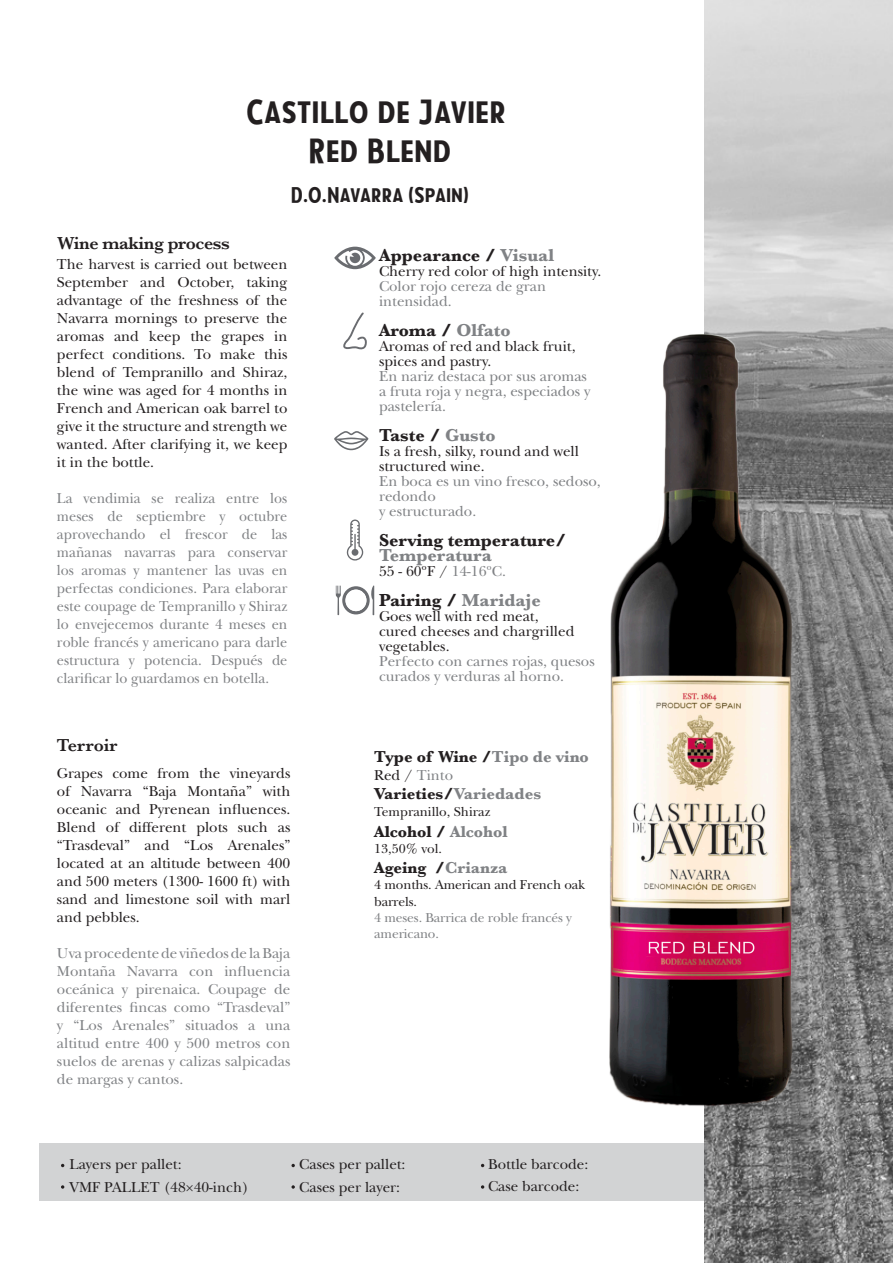
<style>
.page{position:relative;width:893px;height:1263px;background:#fff}
.page>*{position:absolute;margin:0;border:0;box-sizing:border-box;transform-origin:0 0}
.t1{font:33px "Taberna Sans";color:#231f20}
.t2{font:21px "Taberna Sans";color:#231f20}
.t3{font:700 18px/15px "Baskerville";color:#231f20}
.t4{font:600 18px "Baskerville";letter-spacing:-.02em;color:#231f20}
.t5{font:600 18px "Baskerville";color:#231f20}
.t6{font:700 16.5px "Baskerville";color:#231f20}
.t7{font:15px/18px "New Baskerville Std";color:#231f20}
.t8{font:15px/18px "New Baskerville Std";color:#808285}
.t9{font:15px/18px "New Baskerville Std";color:#808285;text-align:justify;scale:.95 1}
.t10{font:13.5px/16.2px "New Baskerville Std";letter-spacing:-.01em;color:#231f20}
.t11{font:13.5px/16.2px "New Baskerville Std";letter-spacing:-.01em;color:#808285}
.s1{color:#808285}
.s2{color:#231f20}
</style>
<div class="page">
<img style="left:705px;top:0;width:187px;height:1263px">
<div style="left:39px;top:1143px;width:667px;height:58px;background:#d2d3d4"></div>
<svg style="left:291px;top:1164px;width:4px;height:3px"></svg>
<svg style="left:291px;top:1185px;width:4px;height:4px"></svg>
<svg style="left:61px;top:1185px;width:3px;height:4px"></svg>
<svg style="left:481px;top:1185px;width:3px;height:4px"></svg>
<img style="left:609px;top:321px;width:254px;height:793px">
<svg style="left:334px;top:247px;width:42px;height:22px"></svg>
<svg style="left:343px;top:312px;width:24px;height:37px"></svg>
<svg style="left:334px;top:431px;width:34px;height:19px"></svg>
<svg style="left:347px;top:519px;width:16px;height:41px"></svg>
<svg style="left:336px;top:585px;width:38px;height:30px"></svg>
<p class="t1" style="left:246px;top:90px;width:262px">Castillo de Javier</p>
<p class="t1" style="left:309px;top:130px;width:144px">Red Blend</p>
<p class="t2" style="left:291px;top:181px;width:180px">D.O.Navarra (Spain)</p>
<p class="t4" style="left:57px;top:230px;width:174px">Wine making process</p>
<p class="t7" style="left:57px;top:256px;width:232px;text-align:justify">The harvest is carried out between September and October, taking advantage of the freshness of the Navarra mornings to preserve the aromas and keep the grapes in perfect conditions. To make this blend of Tempranillo and Shiraz, the wine was aged for 4 months in French and American oak barrel to give it the structure and strength we wanted. After clarifying it, we keep it in the bottle.</p>
<p class="t9" style="left:57px;top:490px;width:244px">La vendimia se realiza entre los meses de septiembre y octubre aprovechando el frescor de las mañanas navarras para conservar los aromas y mantener las uvas en perfectas condiciones. Para elaborar este coupage de Tempranillo y Shiraz lo envejecemos durante 4 meses en roble francés y americano para darle estructura y potencia. Después de clarificar lo guardamos en botella.</p>
<p class="t5" style="left:57px;top:733px;width:62px">Terroir</p>
<p class="t7" style="left:57px;top:764px;width:235px;text-align:justify">Grapes come from the vineyards of Navarra “Baja Montaña” with oceanic and Pyrenean influences.<br>Blend of different plots such as “Trasdeval” and “Los Arenales” located at an altitude between 400 and 500 meters (1300- 1600 ft) with sand and limestone soil with marl and pebbles.</p>
<p class="t8" style="left:57px;top:944px;width:235px;text-align:justify">Uva procedente de viñedos de la Baja Montaña Navarra con influencia oceánica y pirenaica. Coupage de diferentes fincas como “Trasdeval” y “Los Arenales” situados a una altitud entre 400 y 500 metros con suelos de arenas y calizas salpicadas de margas y cantos.</p>
<p class="t3" style="left:379px;top:248px;width:176px">Appearance / <span class="s1">Visual</span></p>
<p class="t7" style="left:379px;top:263px;width:224px">Cherry red color of high intensity.</p>
<p class="t8" style="left:379px;top:279px;width:169px;line-height:15px">Color rojo cereza de gran intensidad.</p>
<p class="t3" style="left:379px;top:323px;width:133px">Aroma / <span class="s1">Olfato</span></p>
<p class="t7" style="left:379px;top:339px;width:198px;line-height:15px">Aromas of red and black fruit, spices and pastry.</p>
<p class="t8" style="left:379px;top:369px;width:213px;line-height:15px">En nariz destaca por sus aromas a fruta roja y negra, especiados y pastelería.</p>
<p class="t3" style="left:379px;top:428px;width:118px">Taste / <span class="s1">Gusto</span></p>
<p class="t7" style="left:379px;top:444px;width:201px;line-height:15px">Is a fresh, silky, round and well structured wine.</p>
<p class="t8" style="left:379px;top:474px;width:223px;line-height:15px">En boca es un vino fresco, sedoso, redondo</p>
<p class="t8" style="left:379px;top:503px;width:99px">y estructurado.</p>
<p class="t3" style="left:379px;top:533px;width:189px">Serving temperature/<br><span class="s1">Temperatura</span></p>
<p class="t7" style="left:379px;top:563px;width:128px">55 - 60ºF / <span class="s1">14-16ºC.</span></p>
<p class="t3" style="left:379px;top:593px;width:163px">Pairing / <span class="s1">Maridaje</span></p>
<p class="t7" style="left:379px;top:609px;width:197px;line-height:15px">Goes well with red meat, cured cheeses and chargrilled vegetables.</p>
<p class="t8" style="left:379px;top:654px;width:217px;line-height:15px">Perfecto con carnes rojas, quesos curados y verduras al horno.</p>
<p class="t6" style="left:374px;top:745px;width:216px">Type of Wine /<span class="s1">Tipo de vino</span></p>
<p class="t8" style="left:374px;top:766px;width:80px"><span class="s2">Red /</span> Tinto</p>
<p class="t6" style="left:374px;top:782px;width:168px">Varieties/<span class="s1">Variedades</span></p>
<p class="t10" style="left:374px;top:803px;width:118px">Tempranillo, Shiraz</p>
<p class="t6" style="left:374px;top:820px;width:135px">Alcohol / <span class="s1">Alcohol</span></p>
<p class="t10" style="left:374px;top:841px;width:69px">13,50% vol.</p>
<p class="t6" style="left:374px;top:856px;width:135px">Ageing /<span class="s1">Crianza</span></p>
<p class="t10" style="left:374px;top:877px;width:212px">4 months. American and French oak barrels.</p>
<p class="t11" style="left:374px;top:909px;width:199px">4 meses. Barrica de roble francés y americano.</p>
<p class="t7" style="left:69px;top:1155px;width:114px">Layers per pallet:</p>
<p class="t7" style="left:69px;top:1178px;width:181px">VMF PALLET (48×40-inch)</p>
<p class="t7" style="left:299px;top:1155px;width:108px">Cases per pallet:</p>
<p class="t7" style="left:299px;top:1178px;width:102px">Cases per layer:</p>
<p class="t7" style="left:488px;top:1155px;width:102px">Bottle barcode:</p>
<p class="t7" style="left:488px;top:1177px;width:93px">Case barcode:</p>
</div>
